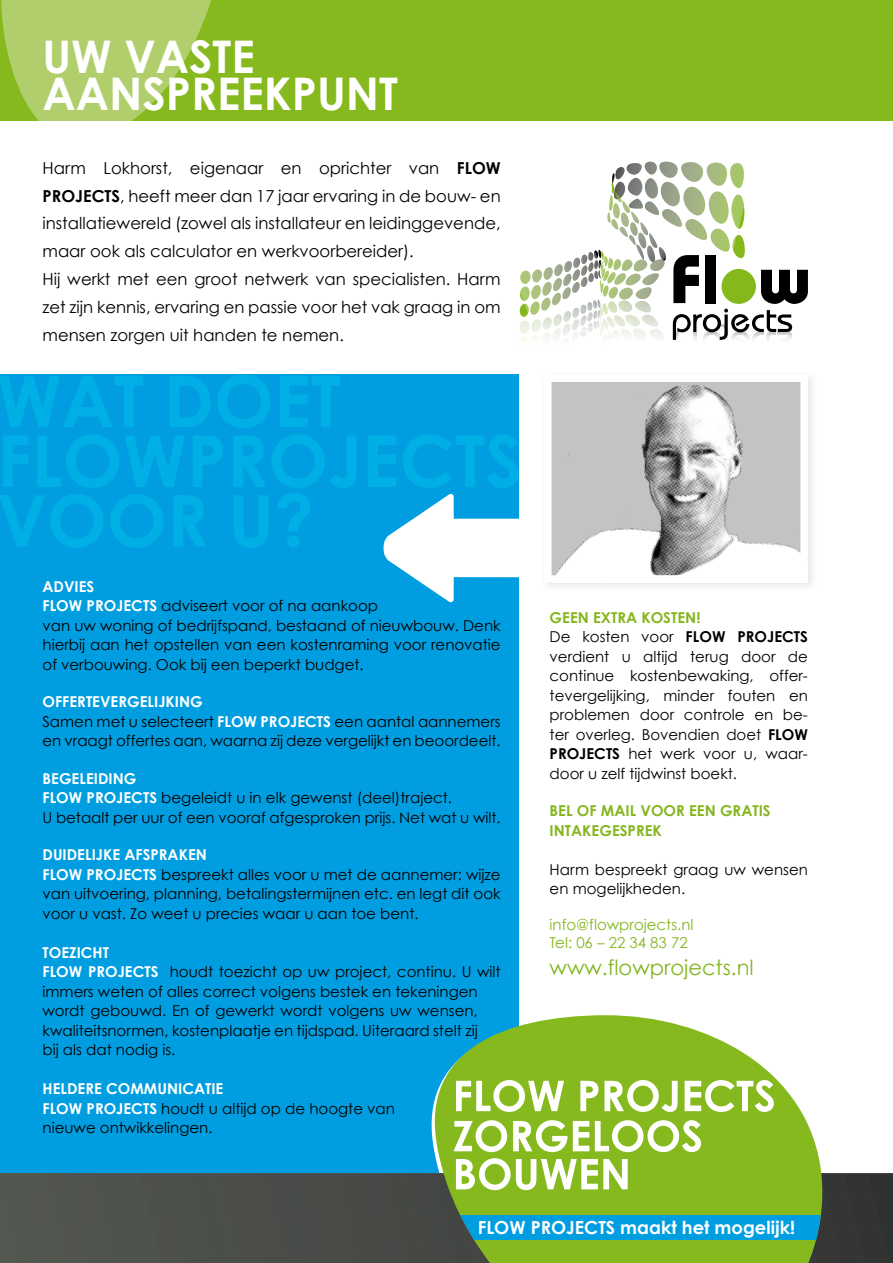
<style>
.page{position:relative;width:893px;height:1263px;background:#fff}
.page>*{position:absolute;margin:0;border:0;box-sizing:border-box;transform-origin:0 0}
.t1{font:700 45px/37.5px "Century Gothic";color:#fff}
.t2{font:21px "Century Gothic";color:#84b61e}
.t3{font:700 18px "Century Gothic";color:#fff}
.t4{font:16.5px/27.8px "Century Gothic";color:#000}
.t5{font:15px/19.5px "Century Gothic";color:#000}
.t6{font:700 15px/19.5px "Century Gothic";color:#84b61e}
.t7{font:15px/18px "Century Gothic";color:#84b61e}
.s1{font-weight:700}
.s2{font-weight:700;color:#fff}
.s3{font-weight:700;color:#84b61e}
</style>
<div class="page">
<div style="left:0;top:374px;width:519px;height:865px;background:#009ee0"></div>
<div style="left:0;top:0;width:893px;height:121px;background:#86b91d"></div>
<svg style="left:1px;top:0;width:210px;height:121px"></svg>
<svg style="left:519px;top:162px;width:289px;height:179px"></svg>
<svg style="left:431px;top:1015px;width:388px;height:143px;fill:#86b91d"></svg>
<div style="left:539px;top:369px;width:280px;height:225px;background:#000;opacity:.1"></div>
<img style="left:553px;top:383px;width:246px;height:191px">
<div style="left:544px;top:374px;width:264px;height:209px;border:8px solid #fff"></div>
<svg style="left:0;top:434px;width:618px;height:168px"></svg>
<svg style="left:0;top:375px;width:340px;height:53px"></svg>
<svg style="left:0;top:1158px;width:893px;height:105px;background:#547e5b"></svg>
<svg style="left:453px;top:1120px;width:248px;height:32px"></svg>
<svg style="left:456px;top:1080px;width:318px;height:32px"></svg>
<h1 class="t1" style="left:43px;top:37px;width:357px">UW VASTE<br>AANSPREEKPUNT</h1>
<p class="t4" style="left:43px;top:154px;width:460px">Harm Lokhorst, eigenaar en oprichter van <span class="s1">FLOW PROJECTS</span>, heeft meer dan 17 jaar ervaring in de bouw- en installatiewereld (zowel als installateur en leidinggevende, maar ook als calculator en werkvoorbereider).<br>Hij werkt met een groot netwerk van specialisten. Harm zet zijn kennis, ervaring en passie voor het vak graag in om mensen zorgen uit handen te nemen.</p>
<p class="t5" style="left:43px;top:576px;width:460px"><span class="s2">ADVIES<br>FLOW PROJECTS</span> adviseert voor of na aankoop<br>van uw woning of bedrijfspand, bestaand of nieuwbouw. Denk hierbij aan het opstellen van een kostenraming voor renovatie of verbouwing. Ook bij een beperkt budget.</p>
<p class="t5" style="left:43px;top:692px;width:460px"><span class="s2">OFFERTEVERGELIJKING<br></span>Samen met u selecteert <span class="s2">FLOW PROJECTS</span> een aantal aannemers en vraagt offertes aan, waarna zij deze vergelijkt en beoordeelt.</p>
<p class="t5" style="left:43px;top:768px;width:460px"><span class="s2">BEGELEIDING<br>FLOW PROJECTS</span> begeleidt u in elk gewenst (deel)traject.<br>U betaalt per uur of een vooraf afgesproken prijs. Net wat u wilt.</p>
<p class="t5" style="left:43px;top:845px;width:460px"><span class="s2">DUIDELIJKE AFSPRAKEN<br>FLOW PROJECTS</span> bespreekt alles voor u met de aannemer: wijze van uitvoering, planning, betalingstermijnen etc. en legt dit ook voor u vast. Zo weet u precies waar u aan toe bent.</p>
<p class="t5" style="left:43px;top:942px;width:460px"><span class="s2">TOEZICHT<br>FLOW PROJECTS</span> houdt toezicht op uw project, continu. U wilt immers weten of alles correct volgens bestek en tekeningen wordt gebouwd. En of gewerkt wordt volgens uw wensen, kwaliteitsnormen, kostenplaatje en tijdspad. Uiteraard stelt zij<br>bij als dat nodig is.</p>
<p class="t5" style="left:43px;top:1079px;width:354px"><span class="s2">HELDERE COMMUNICATIE<br>FLOW PROJECTS</span> houdt u altijd op de hoogte van nieuwe ontwikkelingen.</p>
<p class="t5" style="left:550px;top:607px;width:260px"><span class="s3">GEEN EXTRA KOSTEN!<br></span>De kosten voor <span class="s1">FLOW PROJECTS </span>verdient u altijd terug door de continue kostenbewaking, offer&shy;tevergelijking, minder fouten en problemen door controle en be&shy;ter overleg. Bovendien doet <span class="s1">FLOW<br>PROJECTS</span> het werk voor u, waar&shy;door u zelf tijdwinst boekt.</p>
<p class="t6" style="left:550px;top:801px;width:223px">BEL OF MAIL VOOR EEN GRATIS<br>INTAKEGESPREK</p>
<p class="t5" style="left:550px;top:859px;width:260px">Harm bespreekt graag uw wensen en mogelijkheden.</p>
<p class="t7" style="left:550px;top:916px;width:145px">info@flowprojects.nl<br>Tel: 06 – 22 34 83 72</p>
<h2 class="t2" style="left:550px;top:955px;width:206px">www.flowprojects.nl</h2>
<p class="t3" style="left:478px;top:1216px;width:319px">FLOW PROJECTS maakt het mogelijk!</p>
</div>
